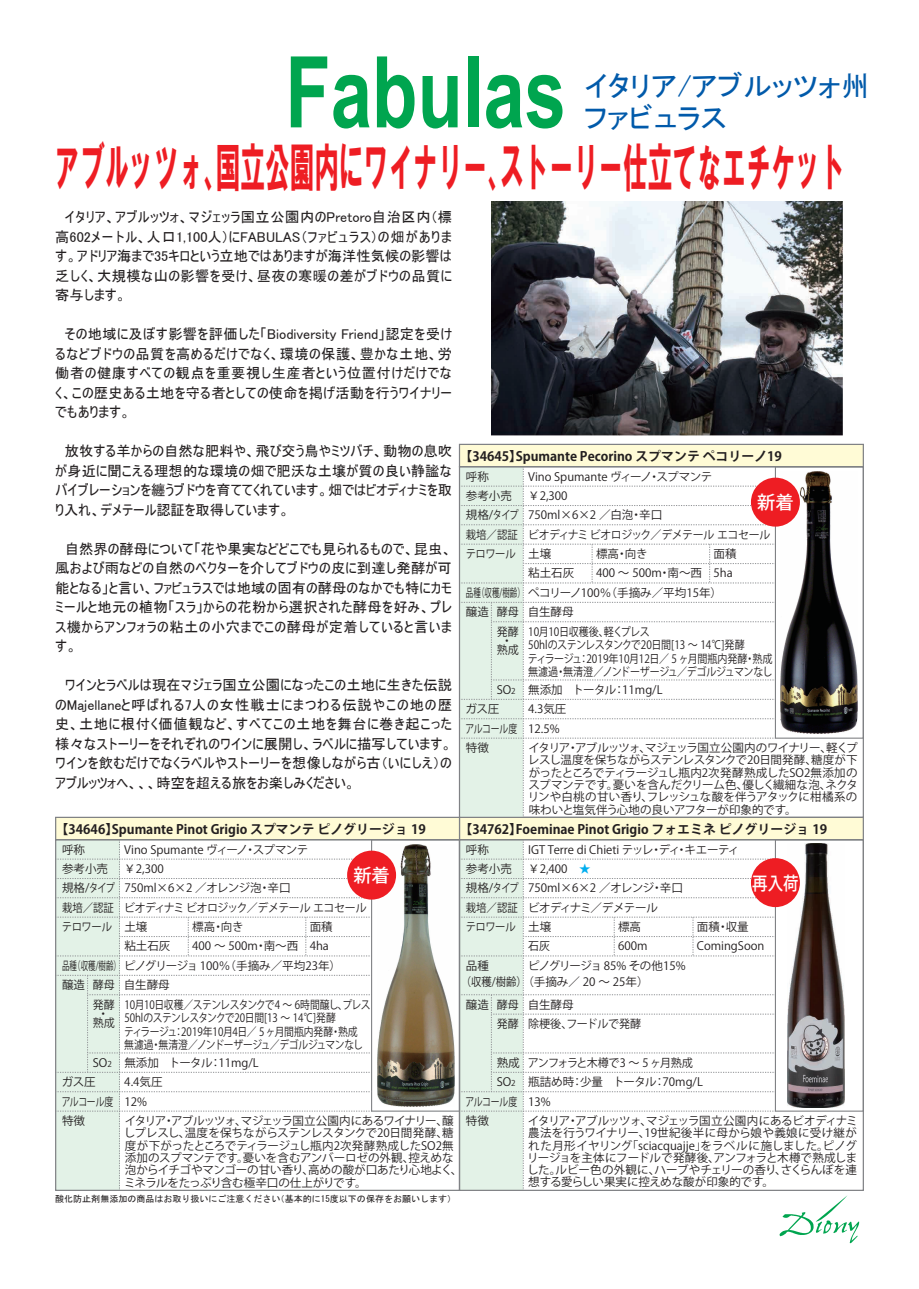
<style>
.page{position:relative;width:919px;height:1289px;background:#fff}
.page>*{position:absolute;margin:0;border:0;box-sizing:border-box;transform-origin:0 0}
.t1{font:700 99px "Arial";color:#00a54f;scale:.75 1}
.t2{font:52.5px "HG Soei Kakugothic UB";color:#ee1d23;scale:.47 1}
.t3{font:28.8px/31.5px "JK P Gothic";color:#015aaa}
.t4{font:500 18.15px "Koz Go Pro";color:#fff}
.t5{font:500 18.15px "Koz Go Pro";color:#fff;scale:.85 1}
.t6{font:14.25px/19.5px "MS UI Gothic";letter-spacing:.015em;color:#231f20;text-align:justify}
.t7{font:700 12.9px "Koz Go Pro";color:#231f20}
.t8{font:11.55px/19.4px "Koz Go Pro";color:#231f20}
.t9{font:11.55px/12.3px "Koz Go Pro";letter-spacing:-.02em;color:#231f20}
.t10{font:11.55px/13.5px "Koz Go Pro";letter-spacing:-.04em;color:#231f20;scale:.85 1}
.t11{font:11.55px/13.5px "Koz Go Pro";letter-spacing:-.03em;color:#231f20;scale:.87 1}
.t12{font:11.55px/19.4px "Koz Go Pro";letter-spacing:-.03em;color:#231f20}
.t13{font:11.55px/19.4px "Koz Go Pro";color:#231f20;scale:.65 1}
.t14{font:11.55px/19.4px "Koz Go Pro";letter-spacing:-.035em;color:#231f20}
.t15{font:11.55px/19.5px "Koz Go Pro";letter-spacing:-.02em;color:#231f20;scale:.77 1}
.t16{font:11.55px/9px "Koz Go Pro";color:#231f20;text-align:center;scale:.95 1}
.t17{font:11.55px "Koz Go Pro";letter-spacing:-.075em;color:#231f20;scale:.96 1}
.t18{font:11.55px "Koz Go Pro";color:#231f20;scale:.9 1}
.t19{font:11.55px "Koz Go Pro";color:#231f20;scale:.96 1}
.t20{font:9px "MS Gothic";color:#231f20}
.s1{font-size:8.1px}
.s2{color:#00aeef}
</style>
<div class="page">
<img style="left:491px;top:201px;width:351px;height:235px">
<div style="left:459px;top:816px;width:404px;height:24px;background:#fffbd6"></div>
<svg style="left:459px;top:839px;width:400px;height:404px"></svg>
<img style="left:788px;top:843px;width:56px;height:264px">
<div style="left:459px;top:444px;width:404px;height:23px;background:#fffbd6;border:1px solid #808285"></div>
<svg style="left:459px;top:467px;width:316px;height:350px"></svg>
<img style="left:780px;top:471px;width:77px;height:262px">
<div style="left:751px;top:478px;width:47px;height:47px;background:#ee1d23;border-radius:50%"></div>
<div style="left:750px;top:477px;width:49px;height:49px;border:2px solid #ee1d23;border-radius:50%"></div>
<div style="left:55px;top:816px;width:405px;height:24px;background:#fffbd6;border:1px solid #808285"></div>
<svg style="left:56px;top:839px;width:316px;height:351px"></svg>
<img style="left:377px;top:844px;width:77px;height:262px">
<div style="left:348px;top:851px;width:47px;height:47px;background:#ee1d23;border-radius:50%"></div>
<div style="left:347px;top:850px;width:49px;height:49px;border:2px solid #ee1d23;border-radius:50%"></div>
<div style="left:751px;top:859px;width:47px;height:47px;background:#ee1d23;border-radius:50%"></div>
<div style="left:750px;top:858px;width:49px;height:49px;border:2px solid #ee1d23;border-radius:50%"></div>
<h1 class="t1" style="left:285px;top:23px;width:376px">Fabulas</h1>
<h3 class="t3" style="left:584px;top:70px;width:287px">イタリア/アブルッツォ州ファビュラス</h3>
<h2 class="t2" style="left:55px;top:140px;width:1682px">アブルッツォ、国立公園内にワイナリー、ストーリー仕立てなエチケット</h2>
<p class="t6" style="left:55px;top:207px;width:398px">　イタリア、アブルッツォ、マジェッラ国立公園内のPretoro自治区内（標高602メートル、人口1,100人）にFABULAS（ファビュラス）の畑があります。アドリア海まで35キロという立地ではありますが海洋性気候の影響は乏しく、大規模な山の影響を受け、昼夜の寒暖の差がブドウの品質に寄与します。</p>
<p class="t6" style="left:55px;top:324px;width:398px">　その地域に及ぼす影響を評価した「Biodiversity Friend」認定を受けるなどブドウの品質を高めるだけでなく、環境の保護、豊かな土地、労働者の健康すべての観点を重要視し生産者という位置付けだけでなく、この歴史ある土地を守る者としての使命を掲げ活動を行うワイナリーでもあります。</p>
<p class="t6" style="left:55px;top:441px;width:398px">　放牧する羊からの自然な肥料や、飛び交う鳥やミツバチ、動物の息吹が身近に聞こえる理想的な環境の畑で肥沃な土壌が質の良い静謐なバイブレーションを纏うブドウを育ててくれています。畑ではビオディナミを取り入れ、デメテール認証を取得しています。</p>
<p class="t6" style="left:55px;top:539px;width:398px">　自然界の酵母について「花や果実などどこでも見られるもので、昆虫、風および雨などの自然のベクターを介してブドウの皮に到達し発酵が可能となる」と言い、ファビュラスでは地域の固有の酵母のなかでも特にカモミールと地元の植物「スラ」からの花粉から選択された酵母を好み、プレス機からアンフォラの粘土の小穴までこの酵母が定着していると言います。</p>
<p class="t6" style="left:55px;top:675px;width:398px">　ワインとラベルは現在マジェラ国立公園になったこの土地に生きた伝説のMajellaneと呼ばれる7人の女性戦士にまつわる伝説やこの地の歴史、土地に根付く価値観など、すべてこの土地を舞台に巻き起こった様々なストーリーをそれぞれのワインに展開し、ラベルに描写しています。ワインを飲むだけでなくラベルやストーリーを想像しながら古（いにしえ）のアブルッツォへ、、、時空を超える旅をお楽しみください。</p>
<p class="t7" style="left:56px;top:820px;width:371px">【34646】Spumante Pinot Grigio スプマンテ ピノグリージョ 19</p>
<p class="t7" style="left:459px;top:447px;width:324px">【34645】Spumante Pecorino スプマンテ ペコリーノ19</p>
<p class="t8" style="left:528px;top:467px;width:186px">Vino Spumante ヴィーノ・スプマンテ￥2,300</p>
<p class="t8" style="left:466px;top:467px;width:48px">呼称<br>参考小売</p>
<p class="t4" style="left:757px;top:491px;width:38px">新着</p>
<p class="t8" style="left:466px;top:506px;width:54px">規格/タイプ栽培／認証</p>
<p class="t12" style="left:528px;top:506px;width:244px">750ml×6×2 ／白泡・辛口<br>ビオディナミ ビオロジック／デメテール エコセール土壌<br>粘土石灰</p>
<p class="t8" style="left:596px;top:544px;width:108px">標高・向き<br>400 ～ 500m・南～西</p>
<p class="t8" style="left:713px;top:544px;width:25px">面積<br>5ha</p>
<p class="t18" style="left:465px;top:546px;width:57px">テロワール</p>
<p class="t13" style="left:466px;top:583px;width:395px">品種（収穫/樹齢）ペコリーノ100％（手摘み／平均15年）醸造</p>
<p class="t16" style="left:496px;top:608px;width:25px">酵母</p>
<p class="t8" style="left:527px;top:602px;width:47px">自生酵母</p>
<p class="t11" style="left:528px;top:625px;width:282px">10月10日収穫後、軽くプレス<br>50hlのステンレスタンクで20日間[13 ～ 14℃]発酵<br>ティラージュ：2019年10月12日／ 5 ヶ月間瓶内発酵・熟成無濾過・無清澄／ノンドーザージュ／デゴルジュマンなし</p>
<p class="t8" style="left:528px;top:680px;width:136px">無添加　トータル：11mg/L</p>
<p class="t8" style="left:528px;top:719px;width:33px">12.5%</p>
<p class="t16" style="left:496px;top:627px;width:25px">発酵・熟成</p>
<p class="t8" style="left:496px;top:680px;width:20px">SO<span class="s1">2</span></p>
<p class="t8" style="left:465px;top:699px;width:35px">ガス圧</p>
<p class="t8" style="left:528px;top:699px;width:40px">4.3気圧</p>
<p class="t15" style="left:465px;top:719px;width:69px">アルコール度特徴</p>
<p class="t8" style="left:527px;top:742px;width:332px;line-height:12.3px;text-align:justify">イタリア・アブルッツォ、マジェッラ国立公園内のワイナリー、軽くプレスし温度を保ちながらステンレスタンクで20日間発酵、糖度が下がったところでティラージュし瓶内2次発酵熟成したSO2無添加のスプマンテです。憂いを含んだクリーム色、優しく繊細な泡、ネクタリンや白桃の甘い香り、フレッシュな酸を伴うアタックに柑橘系の味わいと塩気伴う心地の良いアフターが印象的です。</p>
<p class="t7" style="left:459px;top:820px;width:369px">【34762】Foeminae Pinot Grigio フォエミネ ピノグリージョ 19</p>
<p class="t8" style="left:528px;top:840px;width:213px">IGT Terre di Chieti テッレ・ディ・キエーティ￥2,400 <span class="s2">★</span></p>
<p class="t8" style="left:124px;top:840px;width:186px">Vino Spumante ヴィーノ・スプマンテ￥2,300</p>
<p class="t8" style="left:62px;top:840px;width:48px">呼称<br>参考小売</p>
<p class="t8" style="left:466px;top:840px;width:48px">呼称<br>参考小売</p>
<p class="t4" style="left:353px;top:864px;width:38px">新着</p>
<p class="t5" style="left:752px;top:871px;width:56px">再入荷</p>
<p class="t8" style="left:62px;top:878px;width:54px">規格/タイプ栽培／認証</p>
<p class="t8" style="left:466px;top:878px;width:54px">規格/タイプ栽培／認証</p>
<p class="t12" style="left:124px;top:878px;width:244px">750ml×6×2 ／オレンジ泡・辛口<br>ビオディナミ ビオロジック／デメテール エコセール土壌<br>粘土石灰</p>
<p class="t14" style="left:528px;top:878px;width:159px">750ml×6×2 ／オレンジ・辛口ビオディナミ／デメテール<br>土壌<br>石灰<br>ピノグリージョ 85% その他15%</p>
<p class="t8" style="left:522px;top:972px;width:128px">（手摘み／ 20 ～ 25年）</p>
<p class="t19" style="left:528px;top:1016px;width:119px">除梗後、フードルで発酵</p>
<p class="t8" style="left:192px;top:917px;width:108px">標高・向き<br>400 ～ 500m・南～西</p>
<p class="t8" style="left:310px;top:917px;width:25px">面積<br>4ha</p>
<p class="t8" style="left:618px;top:917px;width:31px">標高<br>600m</p>
<p class="t8" style="left:696px;top:917px;width:69px">面積・収量<br>ComingSoon</p>
<p class="t18" style="left:62px;top:919px;width:57px">テロワール</p>
<p class="t13" style="left:62px;top:956px;width:431px">品種（収穫/樹齢）ピノグリージョ 100％（手摘み／平均23年）醸造</p>
<p class="t18" style="left:465px;top:919px;width:57px">テロワール</p>
<p class="t8" style="left:460px;top:957px;width:68px;line-height:16.5px;text-indent:5px">品種<br>（収穫/樹齢）</p>
<p class="t8" style="left:466px;top:995px;width:25px">醸造</p>
<p class="t16" style="left:93px;top:980px;width:25px">酵母</p>
<p class="t8" style="left:124px;top:975px;width:47px">自生酵母</p>
<p class="t10" style="left:124px;top:997px;width:291px">10月10日収穫／ステンレスタンクで4 ～ 6時間醸し、プレス50hlのステンレスタンクで20日間[13 ～ 14℃]発酵<br>ティラージュ：2019年10月4日／ 5 ヶ月間瓶内発酵・熟成<br>無濾過・無清澄／ノンドーザージュ／デゴルジュマンなし</p>
<p class="t8" style="left:124px;top:1053px;width:136px">無添加　トータル：11mg/L</p>
<p class="t8" style="left:124px;top:1091px;width:24px">12%</p>
<p class="t8" style="left:527px;top:995px;width:47px">自生酵母</p>
<p class="t16" style="left:93px;top:1000px;width:25px">発酵・熟成</p>
<p class="t16" style="left:496px;top:1000px;width:25px">酵母</p>
<p class="t16" style="left:496px;top:1019px;width:25px">発酵</p>
<p class="t17" style="left:527px;top:1055px;width:173px">アンフォラと木樽で3 ～ 5 ヶ月熟成</p>
<p class="t8" style="left:496px;top:1053px;width:25px">熟成</p>
<p class="t8" style="left:93px;top:1053px;width:20px">SO<span class="s1">2</span></p>
<p class="t8" style="left:62px;top:1072px;width:35px">ガス圧</p>
<p class="t8" style="left:124px;top:1072px;width:40px">4.4気圧</p>
<p class="t8" style="left:528px;top:1072px;width:176px">瓶詰め時：少量　トータル：70mg/L<br>13%</p>
<p class="t8" style="left:496px;top:1072px;width:20px">SO<span class="s1">2</span></p>
<p class="t15" style="left:62px;top:1091px;width:69px">アルコール度特徴</p>
<p class="t15" style="left:465px;top:1091px;width:69px">アルコール度特徴</p>
<p class="t8" style="left:527px;top:1114px;width:332px;line-height:12.3px;text-align:justify">イタリア・アブルッツォ、マジェッラ国立公園内にあるビオディナミ農法を行うワイナリー、19世紀後半に母から娘や義娘に受け継がれた月形イヤリング「sciacquajje」をラベルに施しました。ピノグリージョを主体にフードルで発酵後、アンフォラと木樽で熟成しました。ルビー色の外観に、ハーブやチェリーの香り、さくらんぼを連想する愛らしい果実に控えめな酸が印象的です。</p>
<p class="t9" style="left:124px;top:1114px;width:340px">イタリア・アブルッツォ、マジェッラ国立公園内にあるワイナリー、醸しプレスし、温度を保ちながらステンレスタンクで20日間発酵、糖度が下がったところでティラージュし瓶内2次発酵熟成したSO2無添加のスプマンテです。憂いを含むアンバーロゼの外観、控えめな泡からイチゴやマンゴーの甘い香り、高めの酸が口あたり心地よく、ミネラルをたっぷり含む極辛口の仕上がりです。</p>
<p class="t20" style="left:55px;top:1194px;width:402px">酸化防止剤無添加の商品はお取り扱いにご注意ください（基本的に15度以下の保存をお願いします）</p>
</div>
